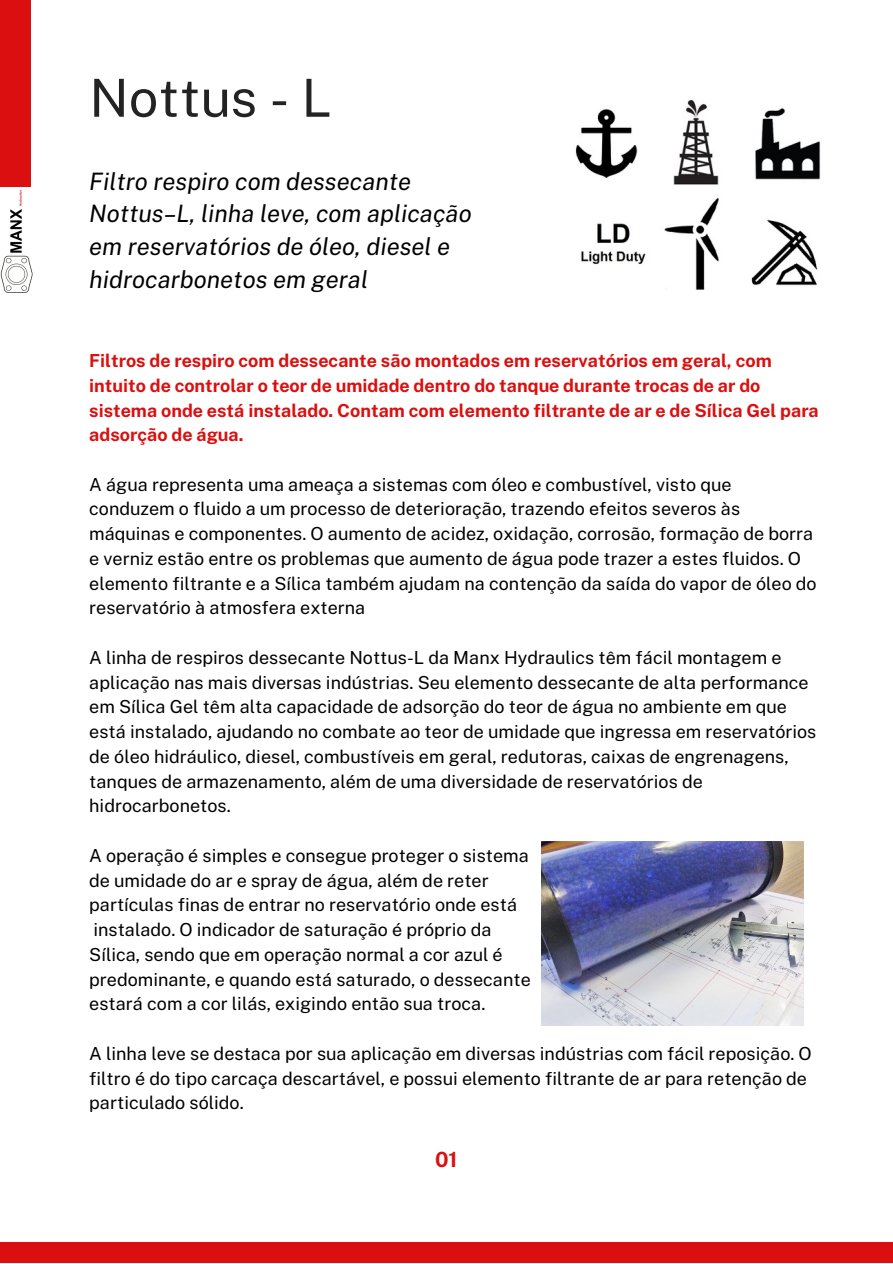
<style>
.page{position:relative;width:893px;height:1264px;background:#fff}
.page>*{position:absolute;margin:0;border:0;box-sizing:border-box;transform-origin:0 0}
.t1{font:52.5px "Public Sans";color:#242323}
.t2{font:italic 24px/32.5px "Public Sans";color:#000}
.t3{font:700 21px "Public Sans";color:#db0f0f}
.t4{font:18px/24.8px "Public Sans";color:#000}
.t5{font:700 18px/24.8px "Public Sans";color:#db0f0f}
</style>
<div class="page">
<div style="left:0;top:0;width:31px;height:187px;background:#db0f0f"></div>
<div style="left:0;top:1242px;width:892px;height:20px;background:#db0f0f"></div>
<img style="left:575px;top:99px;width:246px;height:191px">
<img style="left:541px;top:841px;width:262px;height:184px">
<img style="left:0;top:190px;width:33px;height:103px">
<p class="t1" style="left:89px;top:67px;width:244px">Nottus - L</p>
<p class="t2" style="left:89px;top:165px;width:384px">Filtro respiro com dessecante<br>Nottus–L, linha leve, com aplicação em reservatórios de óleo, diesel e hidrocarbonetos em geral</p>
<p class="t5" style="left:89px;top:348px;width:731px">Filtros de respiro com dessecante são montados em reservatórios em geral, com intuito de controlar o teor de umidade dentro do tanque durante trocas de ar do sistema onde está instalado. Contam com elemento filtrante de ar e de Sílica Gel para adsorção de água.</p>
<p class="t4" style="left:89px;top:472px;width:729px">A água representa uma ameaça a sistemas com óleo e combustível, visto que conduzem o fluido a um processo de deterioração, trazendo efeitos severos às máquinas e componentes. O aumento de acidez, oxidação, corrosão, formação de borra e verniz estão entre os problemas que aumento de água pode trazer a estes fluidos. O elemento filtrante e a Sílica também ajudam na contenção da saída do vapor de óleo do reservatório à atmosfera externa</p>
<p class="t4" style="left:89px;top:645px;width:728px">A linha de respiros dessecante Nottus-L da Manx Hydraulics têm fácil montagem e aplicação nas mais diversas indústrias. Seu elemento dessecante de alta performance em Sílica Gel têm alta capacidade de adsorção do teor de água no ambiente em que está instalado, ajudando no combate ao teor de umidade que ingressa em reservatórios de óleo hidráulico, diesel, combustíveis em geral, redutoras, caixas de engrenagens, tanques de armazenamento, além de uma diversidade de reservatórios de hidrocarbonetos.</p>
<p class="t4" style="left:89px;top:843px;width:441px">A operação é simples e consegue proteger o sistema</p>
<p class="t4" style="left:89px;top:867px;width:401px">de umidade do ar e spray de água, além de reter</p>
<p class="t4" style="left:89px;top:892px;width:429px">partículas finas de entrar no reservatório onde está</p>
<p class="t4" style="left:93px;top:917px;width:400px">instalado. O indicador de saturação é próprio da</p>
<p class="t4" style="left:89px;top:941px;width:415px">Sílica, sendo que em operação normal a cor azul é</p>
<p class="t4" style="left:89px;top:966px;width:443px">predominante, e quando está saturado, o dessecante</p>
<p class="t4" style="left:89px;top:991px;width:397px">estará com a cor lilás, exigindo então sua troca.</p>
<p class="t4" style="left:89px;top:1040px;width:724px">A linha leve se destaca por sua aplicação em diversas indústrias com fácil reposição. O filtro é do tipo carcaça descartável, e possui elemento filtrante de ar para retenção de particulado sólido.</p>
<p class="t3" style="left:435px;top:1147px;width:24px">01</p>
</div>
